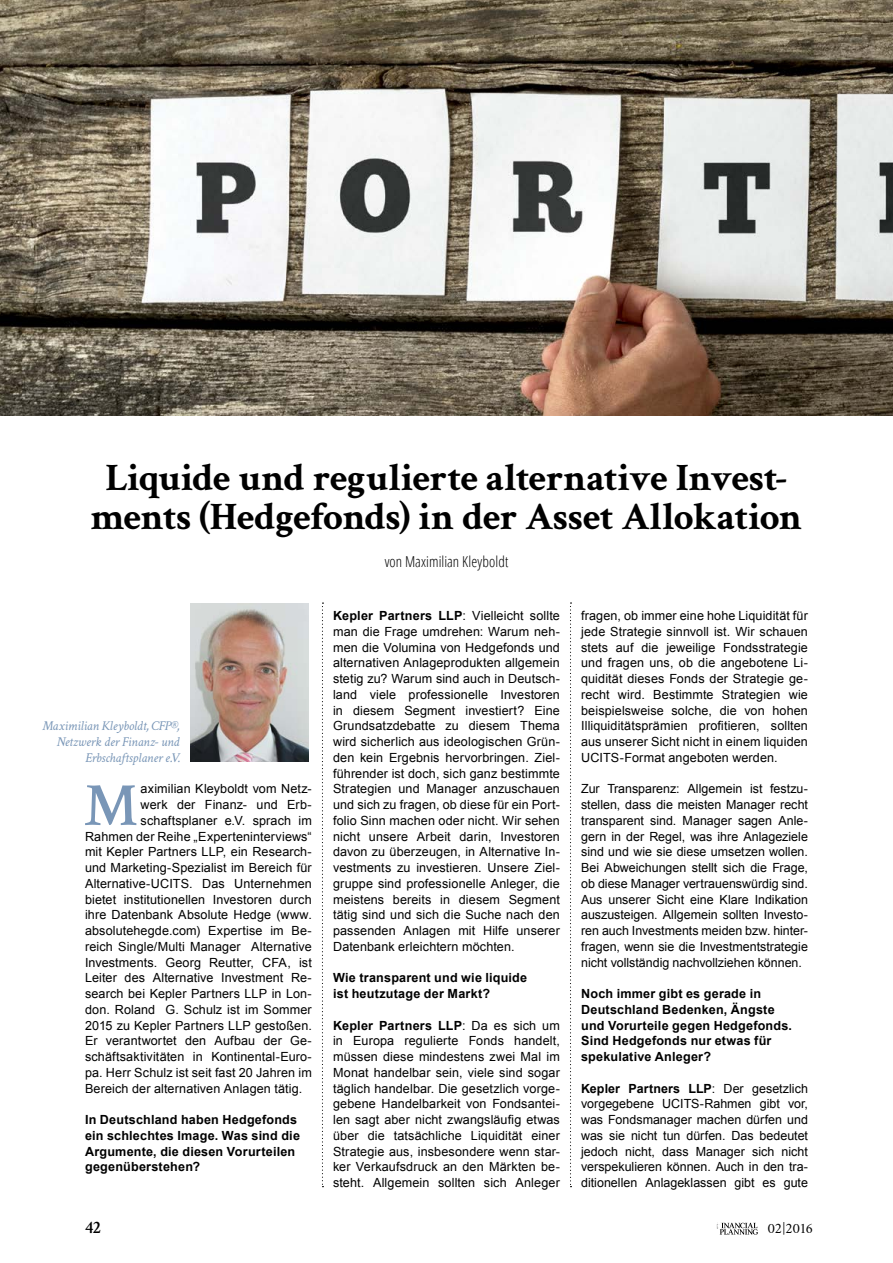
<style>
.page{position:relative;width:893px;height:1263px;background:#fff}
.page>*{position:absolute;margin:0;border:0;box-sizing:border-box;transform-origin:0 0}
.Fließtext_Einstieg{font:600 61.35px "Crimson Text";color:#7996b7}
.Headline_Klein{font:700 39px/39px "Crimson Text";letter-spacing:-.015em;color:#000;text-align:center}
.t1{font:600 18px "Crimson Text";color:#000}
.Anreißer{font:300 condensed 15px "Open Sans";letter-spacing:.005em;color:#000}
.Subhead{font:italic 13.5px/15.8px "Crimson Text";letter-spacing:-.015em;color:#7996b7;text-align:right}
.Fließtext{font:12.6px/15.8px "Arial";letter-spacing:.005em;color:#000;text-align:justify}
.Fließtext_Einstieg-2{font:12.6px "Arial";letter-spacing:.01em;color:#000}
.Interview_Frage{font:700 12.6px/15.8px "Arial";letter-spacing:.015em;color:#000}
.t2{font:12.6px "Crimson Text";letter-spacing:-.015em;color:#000}
.s1{font-weight:700}
</style>
<div class="page">
<svg style="left:716px;top:1223px;width:42px;height:11px"></svg>
<svg style="left:570px;top:602px;width:1px;height:585px"></svg>
<svg style="left:322px;top:602px;width:1px;height:585px"></svg>
<img style="left:0;top:0;width:893px;height:415px">
<img style="left:191px;top:603px;width:117px;height:159px">
<p class="Headline_Klein" style="left:90px;top:457px;width:714px">Liquide und regulierte alternative Invest&shy;ments (Hedgefonds) in der Asset Allokation</p>
<p class="Anreißer" style="left:385px;top:551px;width:125px">von Maximilian Kleyboldt</p>
<p class="Subhead" style="left:42px;top:718px;width:139px">Maximilian Kleyboldt, CFP®,<br>Netzwerk der Finanz- und<br>Erbschaftsplaner e.V.</p>
<p class="Fließtext_Einstieg" style="left:83px;top:762px;width:56px">M</p>
<p class="Fließtext_Einstieg-2" style="left:141px;top:781px;width:173px">aximilian Kleyboldt vom Netz-</p>
<p class="Fließtext_Einstieg-2" style="left:141px;top:796px;width:173px">werk der Finanz- und Erb-</p>
<p class="Fließtext_Einstieg-2" style="left:141px;top:812px;width:173px">schaftsplaner e.V. sprach im</p>
<p class="Fließtext_Einstieg-2" style="left:85px;top:828px;width:228px">Rahmen der Reihe „Experteninterviews“</p>
<p class="Fließtext_Einstieg-2" style="left:85px;top:844px;width:228px">mit Kepler Partners LLP, ein Research-</p>
<p class="Fließtext_Einstieg-2" style="left:85px;top:859px;width:228px">und Marketing-Spezialist im Bereich für</p>
<p class="Fließtext_Einstieg-2" style="left:85px;top:875px;width:228px">Alternative-UCITS. Das Unternehmen</p>
<p class="Fließtext_Einstieg-2" style="left:85px;top:891px;width:228px">bietet institutionellen Investoren durch</p>
<p class="Fließtext_Einstieg-2" style="left:85px;top:907px;width:228px">ihre Datenbank Absolute Hedge (www.</p>
<p class="Fließtext_Einstieg-2" style="left:85px;top:922px;width:228px">absolutehegde.com) Expertise im Be-</p>
<p class="Fließtext_Einstieg-2" style="left:85px;top:938px;width:228px">reich Single/Multi Manager Alternative</p>
<p class="Fließtext_Einstieg-2" style="left:85px;top:954px;width:228px">Investments. Georg Reutter, CFA, ist</p>
<p class="Fließtext_Einstieg-2" style="left:85px;top:970px;width:228px">Leiter des Alternative Investment Re-</p>
<p class="Fließtext_Einstieg-2" style="left:85px;top:985px;width:228px">search bei Kepler Partners LLP in Lon-</p>
<p class="Fließtext_Einstieg-2" style="left:85px;top:1001px;width:228px">don. Roland G. Schulz ist im Sommer</p>
<p class="Fließtext_Einstieg-2" style="left:85px;top:1017px;width:228px">2015 zu Kepler Partners LLP gestoßen.</p>
<p class="Fließtext_Einstieg-2" style="left:85px;top:1033px;width:228px">Er verantwortet den Aufbau der Ge-</p>
<p class="Fließtext_Einstieg-2" style="left:85px;top:1048px;width:228px">schäftsaktivitäten in Kontinental-Euro-</p>
<p class="Fließtext_Einstieg-2" style="left:85px;top:1064px;width:228px">pa. Herr Schulz ist seit fast 20 Jahren im</p>
<p class="Fließtext_Einstieg-2" style="left:85px;top:1080px;width:219px">Bereich der alternativen Anlagen tätig.</p>
<p class="Interview_Frage" style="left:85px;top:1112px;width:216px">In Deutschland haben Hedgefonds ein schlechtes Image. Was sind die<br>Argumente, die diesen Vorurteilen gegenüberstehen?</p>
<p class="Fließtext" style="left:333px;top:608px;width:228px"><span class="s1">Kepler Partners LLP</span>: Vielleicht sollte man die Frage umdrehen: Warum neh&shy;men die Volumina von Hedgefonds und alternativen Anlageprodukten allgemein stetig zu? Warum sind auch in Deutsch&shy;land viele professionelle Investoren in diesem Segment investiert? Eine Grundsatzdebatte zu diesem Thema wird sicherlich aus ideologischen Grün&shy;den kein Ergebnis hervorbringen. Ziel&shy;führender ist doch, sich ganz bestimmte Strategien und Manager anzuschauen und sich zu fragen, ob diese für ein Port&shy;folio Sinn machen oder nicht. Wir sehen nicht unsere Arbeit darin, Investoren davon zu überzeugen, in Alternative In&shy;vestments zu investieren. Unsere Ziel&shy;gruppe sind professionelle Anleger, die meistens bereits in diesem Segment tätig sind und sich die Suche nach den passenden Anlagen mit Hilfe unserer Datenbank erleichtern möchten.</p>
<p class="Interview_Frage" style="left:333px;top:970px;width:196px">Wie transparent und wie liquide ist heutzutage der Markt?</p>
<p class="Fließtext" style="left:333px;top:1017px;width:228px"><span class="s1">Kepler Partners LLP</span>: Da es sich um in Europa regulierte Fonds handelt, müssen diese mindestens zwei Mal im Monat handelbar sein, viele sind sogar täglich handelbar. Die gesetzlich vorge&shy;gebene Handelbarkeit von Fondsantei&shy;len sagt aber nicht zwangsläufig etwas über die tatsächliche Liquidität einer Strategie aus, insbesondere wenn star&shy;ker Verkaufsdruck an den Märkten be&shy;steht. Allgemein sollten sich Anleger</p>
<p class="Fließtext" style="left:581px;top:608px;width:228px">fragen, ob immer eine hohe Liquidität für jede Strategie sinnvoll ist. Wir schauen stets auf die jeweilige Fondsstrategie und fragen uns, ob die angebotene Li&shy;quidität dieses Fonds der Strategie ge&shy;recht wird. Bestimmte Strategien wie beispielsweise solche, die von hohen Illiquiditätsprämien profitieren, sollten aus unserer Sicht nicht in einem liquiden UCITS-Format angeboten werden.</p>
<p class="Fließtext" style="left:581px;top:781px;width:228px">Zur Transparenz: Allgemein ist festzu&shy;stellen, dass die meisten Manager recht transparent sind. Manager sagen Anle&shy;gern in der Regel, was ihre Anlageziele sind und wie sie diese umsetzen wollen.<br>Bei Abweichungen stellt sich die Frage, ob diese Manager vertrauenswürdig sind.<br>Aus unserer Sicht eine Klare Indikation auszusteigen. Allgemein sollten Investo&shy;ren auch Investments meiden bzw. hinter&shy;fragen, wenn sie die Investmentstrategie nicht vollständig nachvollziehen können.</p>
<p class="Interview_Frage" style="left:581px;top:986px;width:212px">Noch immer gibt es gerade in<br>Deutschland Bedenken, Ängste und Vorurteile gegen Hedgefonds.<br>Sind Hedgefonds nur etwas für spekulative Anleger?</p>
<p class="Fließtext" style="left:581px;top:1080px;width:228px"><span class="s1">Kepler Partners LLP</span>: Der gesetzlich vorgegebene UCITS-Rahmen gibt vor, was Fondsmanager machen dürfen und was sie nicht tun dürfen. Das bedeutet jedoch nicht, dass Manager sich nicht verspekulieren können. Auch in den tra&shy;ditionellen Anlageklassen gibt es gute</p>
<p class="t1" style="left:85px;top:1214px;width:18px">42</p>
<p class="t2" style="left:768px;top:1220px;width:47px">02|2016</p>
</div>
